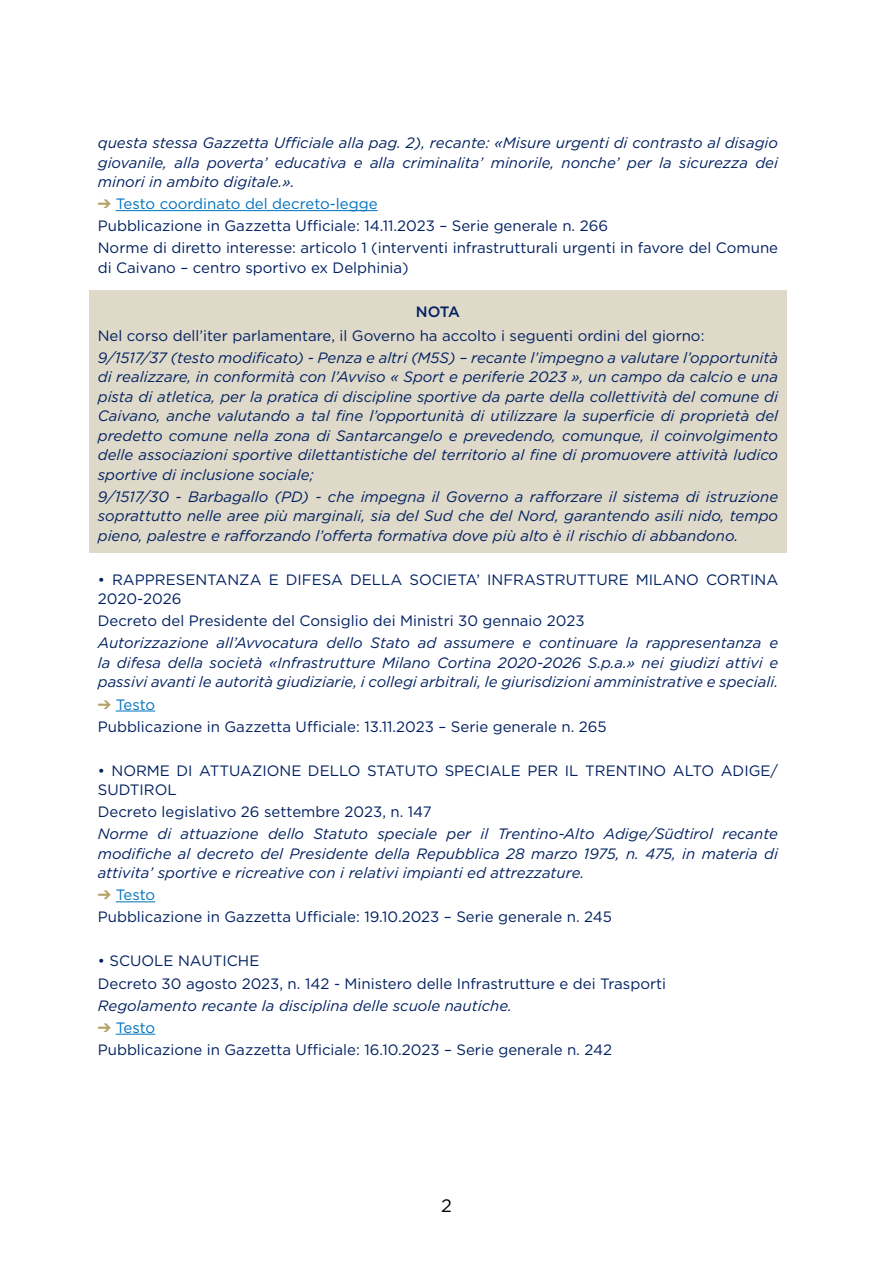
<style>
.page{position:relative;width:893px;height:1263px;background:#fff}
.page>*{position:absolute;margin:0;border:0;box-sizing:border-box;transform-origin:0 0}
.t1{font:18px "Gotham";color:#000}
.t2{font:italic 15px/19.5px "Gotham";color:#002060;text-align:justify}
.t3{font:15px/22px "Gotham";color:#002060}
.t4{font:500 15px "Gotham";color:#002060}
.s1{color:#b5a168}
.s2{color:#0072bc}
</style>
<div class="page">
<div style="left:89px;top:290px;width:698px;height:263px;background:#ded9c9"></div>
<hr style="left:116px;top:210px;width:262px;height:1px;background:#0072bc">
<hr style="left:116px;top:711px;width:39px;height:1px;background:#0072bc">
<hr style="left:116px;top:901px;width:39px;height:1px;background:#0072bc">
<hr style="left:116px;top:1034px;width:39px;height:1px;background:#0072bc">
<p class="t2" style="left:98px;top:133px;width:682px">questa stessa Gazzetta Ufficiale alla pag. 2), recante: «Misure urgenti di contrasto al disagio giovanile, alla poverta’ educativa e alla criminalita’ minorile, nonche’ per la sicurezza dei minori in ambito digitale.».</p>
<p class="t3" style="left:98px;top:192px;width:682px"><span class="s1">➔</span> <span class="s2">Testo coordinato del decreto-legge<br></span>Pubblicazione in Gazzetta Ufficiale: 14.11.2023 – Serie generale n. 266<br>Norme di diretto interesse: articolo 1 (interventi infrastrutturali urgenti in favore del Comune</p>
<p class="t3" style="left:98px;top:256px;width:312px">di Caivano – centro sportivo ex Delphinia)</p>
<p class="t4" style="left:416px;top:302px;width:46px">NOTA</p>
<p class="t3" style="left:98px;top:324px;width:608px">Nel corso dell’iter parlamentare, il Governo ha accolto i seguenti ordini del giorno:</p>
<p class="t2" style="left:98px;top:347px;width:682px">9/1517/37 (testo modificato) - Penza e altri (M5S) – recante l’impegno a valutare l’opportunità di realizzare, in conformità con l’Avviso « Sport e periferie 2023 », un campo da calcio e una pista di atletica, per la pratica di discipline sportive da parte della collettività del comune di Caivano, anche valutando a tal fine l’opportunità di utilizzare la superficie di proprietà del predetto comune nella zona di Santarcangelo e prevedendo, comunque, il coinvolgimento delle associazioni sportive dilettantistiche del territorio al fine di promuovere attività ludico sportive di inclusione sociale;</p>
<p class="t2" style="left:98px;top:486px;width:682px">9/1517/30 - Barbagallo (PD) - che impegna il Governo a rafforzare il sistema di istruzione soprattutto nelle aree più marginali, sia del Sud che del Nord, garantendo asili nido, tempo pieno, palestre e rafforzando l’offerta formativa dove più alto è il rischio di abbandono.</p>
<p class="t3" style="left:98px;top:569px;width:682px;line-height:19.5px">• RAPPRESENTANZA E DIFESA DELLA SOCIETA’ INFRASTRUTTURE MILANO CORTINA<br>2020-2026</p>
<p class="t3" style="left:98px;top:610px;width:488px">Decreto del Presidente del Consiglio dei Ministri 30 gennaio 2023</p>
<p class="t2" style="left:98px;top:633px;width:682px">Autorizzazione all’Avvocatura dello Stato ad assumere e continuare la rappresentanza e la difesa della società «Infrastrutture Milano Cortina 2020-2026 S.p.a.» nei giudizi attivi e passivi avanti le autorità giudiziarie, i collegi arbitrali, le giurisdizioni amministrative e speciali.</p>
<p class="t3" style="left:98px;top:693px;width:510px"><span class="s1">➔</span> <span class="s2">Testo<br></span>Pubblicazione in Gazzetta Ufficiale: 13.11.2023 – Serie generale n. 265</p>
<p class="t3" style="left:98px;top:760px;width:682px;line-height:19.5px">• NORME DI ATTUAZIONE DELLO STATUTO SPECIALE PER IL TRENTINO ALTO ADIGE/<br>SUDTIROL</p>
<p class="t3" style="left:98px;top:800px;width:335px">Decreto legislativo 26 settembre 2023, n. 147</p>
<p class="t2" style="left:98px;top:824px;width:682px">Norme di attuazione dello Statuto speciale per il Trentino-Alto Adige/Südtirol recante modifiche al decreto del Presidente della Repubblica 28 marzo 1975, n. 475, in materia di attivita’ sportive e ricreative con i relativi impianti ed attrezzature.</p>
<p class="t3" style="left:98px;top:884px;width:516px"><span class="s1">➔</span> <span class="s2">Testo<br></span>Pubblicazione in Gazzetta Ufficiale: 19.10.2023 – Serie generale n. 245</p>
<p class="t3" style="left:98px;top:950px;width:570px">• SCUOLE NAUTICHE<br>Decreto 30 agosto 2023, n. 142 - Ministero delle Infrastrutture e dei Trasporti</p>
<p class="t2" style="left:98px;top:995px;width:416px">Regolamento recante la disciplina delle scuole nautiche.</p>
<p class="t3" style="left:98px;top:1016px;width:516px"><span class="s1">➔</span> <span class="s2">Testo<br></span>Pubblicazione in Gazzetta Ufficiale: 16.10.2023 – Serie generale n. 242</p>
<p class="t1" style="left:441px;top:1194px;width:12px">2</p>
</div>
